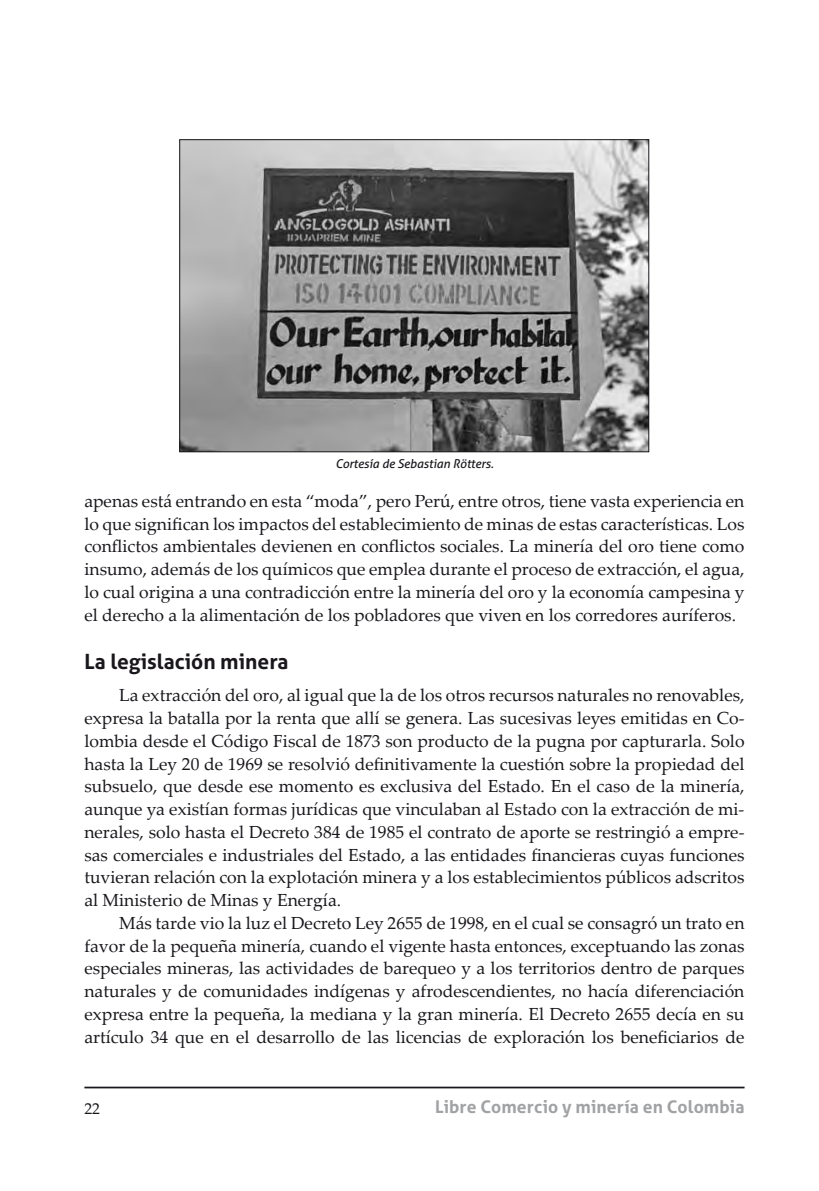
<style>
.page{position:relative;width:819px;height:1191px;background:#fff}
.page>*{position:absolute;margin:0;border:0;box-sizing:border-box;transform-origin:0 0}
.t1{font:700 21px "Aller";color:#1a171c}
.t2{font:17.5px/22.8px "Palatino Linotype";color:#1a171c;text-align:justify}
.t3{font:700 17.5px "Aller";letter-spacing:.005em;color:#a1a2a4}
.t4{font:15.75px "Palatino Linotype";color:#1a171c}
.t5{font:italic 12.25px "Aller";letter-spacing:-.005em;color:#1a171c}
</style>
<div class="page">
<hr style="left:84px;top:1086px;width:660px;height:2px;background:#1a171c">
<img style="left:181px;top:141px;width:466px;height:309px">
<div style="left:179px;top:139px;width:470px;height:313px;border:1px solid #1a171c"></div>
<p class="t5" style="left:335px;top:456px;width:160px">Cortesía de Sebastian Rötters.</p>
<p class="t2" style="left:84px;top:489px;width:661px">apenas está entrando en esta “moda”, pero Perú, entre otros, tiene vasta experiencia en lo que significan los impactos del establecimiento de minas de estas características. Los conflictos ambientales devienen en conflictos sociales. La minería del oro tiene como insumo, además de los químicos que emplea durante el proceso de extracción, el agua, lo cual origina a una contradicción entre la minería del oro y la economía campesina y el derecho a la alimentación de los pobladores que viven en los corredores auríferos.</p>
<p class="t1" style="left:84px;top:648px;width:206px">La legislación minera</p>
<p class="t2" style="left:84px;top:683px;width:661px;text-indent:35px">La extracción del oro, al igual que la de los otros recursos naturales no renovables, expresa la batalla por la renta que allí se genera. Las sucesivas leyes emitidas en Co&shy;lombia desde el Código Fiscal de 1873 son producto de la pugna por capturarla. Solo hasta la Ley 20 de 1969 se resolvió definitivamente la cuestión sobre la propiedad del subsuelo, que desde ese momento es exclusiva del Estado. En el caso de la minería, aunque ya existían formas jurídicas que vinculaban al Estado con la extracción de mi&shy;nerales, solo hasta el Decreto 384 de 1985 el contrato de aporte se restringió a empre&shy;sas comerciales e industriales del Estado, a las entidades financieras cuyas funciones tuvieran relación con la explotación minera y a los establecimientos públicos adscritos al Ministerio de Minas y Energía.</p>
<p class="t2" style="left:84px;top:910px;width:661px;text-indent:35px">Más tarde vio la luz el Decreto Ley 2655 de 1998, en el cual se consagró un trato en favor de la pequeña minería, cuando el vigente hasta entonces, exceptuando las zonas especiales mineras, las actividades de barequeo y a los territorios dentro de parques naturales y de comunidades indígenas y afrodescendientes, no hacía diferenciación expresa entre la pequeña, la mediana y la gran minería. El Decreto 2655 decía en su artículo 34 que en el desarrollo de las licencias de exploración los beneficiarios de</p>
<p class="t4" style="left:84px;top:1097px;width:17px">22</p>
<p class="t3" style="left:435px;top:1096px;width:311px">Libre Comercio y minería en Colombia</p>
</div>
